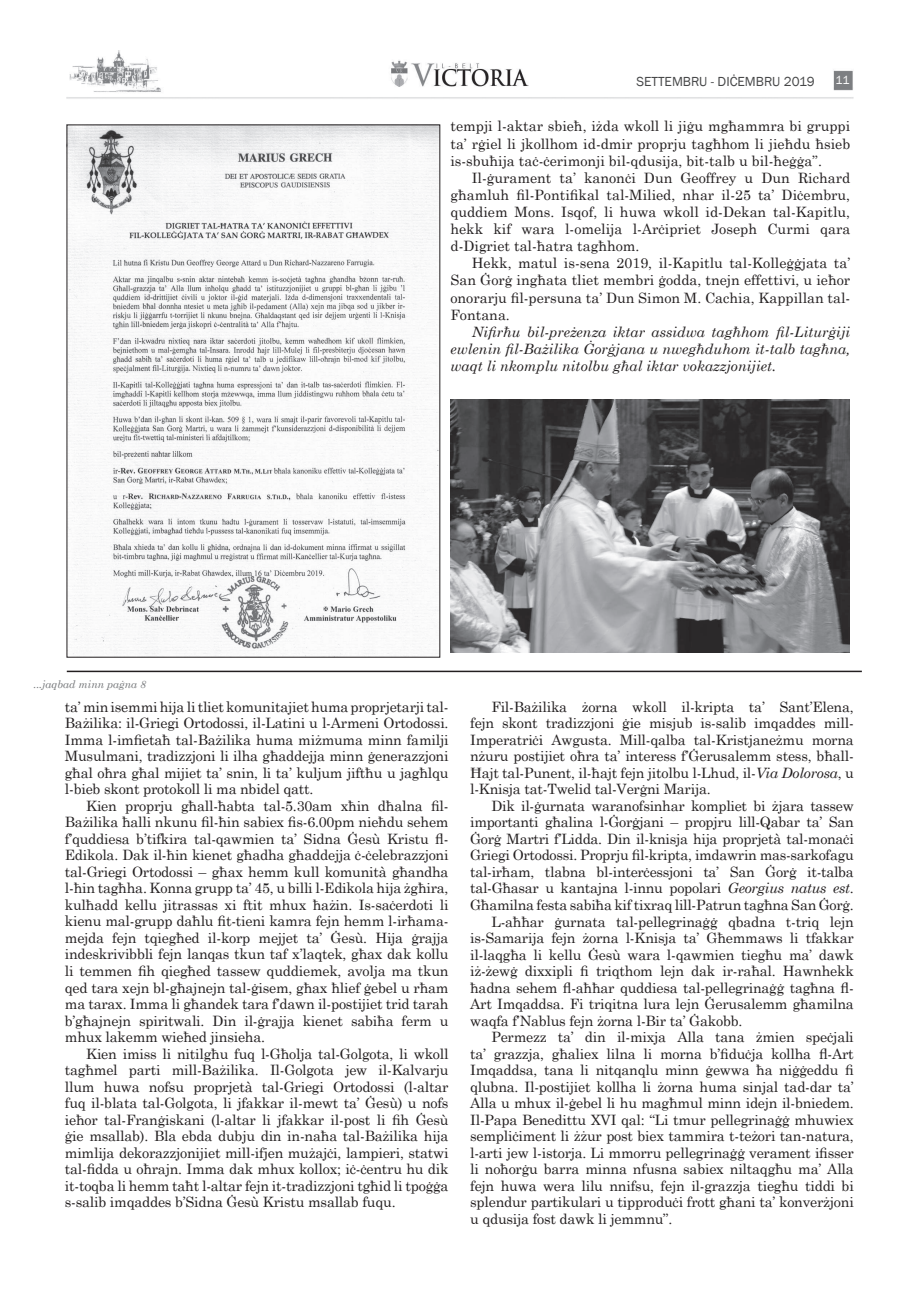
<style>
.page{position:relative;width:919px;height:1289px;background:#fff}
.page>*{position:absolute;margin:0;border:0;box-sizing:border-box;transform-origin:0 0}
.t1{font:14.25px/16.5px "Century Schoolbook";letter-spacing:-.015em;color:#231f20;text-align:justify}
.t2{font:italic 14.25px/17.1px "Century Schoolbook";color:#231f20;text-align:justify}
.t3{font:13.5px "Franklin Gothic";color:#464748}
.t4{font:12px "Franklin Gothic";color:#fff}
.t5{font:italic 10.5px "Century Schoolbook";color:#76787b}
.s1{font-style:italic}
</style>
<div class="page">
<img style="left:67px;top:50px;width:786px;height:49px">
<img style="left:69px;top:127px;width:369px;height:527px">
<hr style="left:67px;top:670px;width:794px;height:2px;background:#231f20">
<img style="left:450px;top:399px;width:399px;height:253px">
<p class="t3" style="left:636px;top:74px;width:180px">SETTEMBRU - DIĊEMBRU 2019</p>
<p class="t4" style="left:835px;top:72px;width:15px">11</p>
<p class="t5" style="left:33px;top:676px;width:114px">...jaqbad minn paġna 8</p>
<p class="t1" style="left:450px;top:116px;width:401px;line-height:17.1px">tempji l-aktar sbieħ, iżda wkoll li jiġu mgħammra bi gruppi ta’ rġiel li jkollhom id-dmir proprju tagħhom li jieħdu ħsieb is-sbuħija taċ-ċerimonji bil-qdusija, bit-talb u bil-ħeġġa”.</p>
<p class="t1" style="left:450px;top:168px;width:401px;line-height:17.1px;text-indent:21px">Il-ġurament ta’ kanonċi Dun Geoffrey u Dun Richard għamluh fil-Pontifikal tal-Milied, nhar il-25 ta’ Diċembru, quddiem Mons. Isqof, li huwa wkoll id-Dekan tal-Kapitlu, hekk kif wara l-omelija l-Arċipriet Joseph Curmi qara d-Digriet tal-ħatra tagħhom.</p>
<p class="t1" style="left:450px;top:253px;width:401px;line-height:17.1px;text-indent:21px">Hekk, matul is-sena 2019, il-Kapitlu tal-Kolleġġjata ta’ San Ġorġ ingħata tliet membri ġodda, tnejn effettivi, u ieħor onorarju fil-persuna ta’ Dun Simon M. Cachia, Kappillan tal-Fontana.</p>
<p class="t2" style="left:450px;top:322px;width:401px;text-indent:21px">Nifirħu bil-preżenza iktar assidwa tagħhom fil-Liturġiji ewlenin fil-Bażilika Ġorġjana u nwegħduhom it-talb tagħna, waqt li nkomplu nitolbu għal iktar vokazzjonijiet.</p>
<p class="t1" style="left:65px;top:697px;width:385px">ta’ min isemmi hija li tliet komunitajiet huma proprjetarji tal-Bażilika: il-Griegi Ortodossi, il-Latini u l-Armeni Ortodossi.<br>Imma l-imfietaħ tal-Bażilika huma miżmuma minn familji Musulmani, tradizzjoni li ilha għaddejja minn ġenerazzjoni għal oħra għal mijiet ta’ snin, li ta’ kuljum jiftħu u jagħlqu l-bieb skont protokoll li ma nbidel qatt.</p>
<p class="t1" style="left:65px;top:796px;width:385px;text-indent:21px">Kien proprju għall-ħabta tal-5.30am xħin dħalna fil-Bażilika ħalli nkunu fil-ħin sabiex fis-6.00pm nieħdu sehem f’quddiesa b’tifkira tal-qawmien ta’ Sidna Ġesù Kristu fl-Edikola. Dak il-ħin kienet għadha għaddejja ċ-ċelebrazzjoni tal-Griegi Ortodossi – għax hemm kull komunità għandha l-ħin tagħha. Konna grupp ta’ 45, u billi l-Edikola hija żgħira, kulħadd kellu jitrassas xi ftit mhux ħażin. Is-saċerdoti li kienu mal-grupp daħlu fit-tieni kamra fejn hemm l-irħama&shy;mejda fejn tqiegħed il-korp mejjet ta’ Ġesù. Hija ġrajja indeskrivibbli fejn lanqas tkun taf x’laqtek, għax dak kollu li temmen fih qiegħed tassew quddiemek, avolja ma tkun qed tara xejn bl-għajnejn tal-ġisem, għax ħlief ġebel u rħam ma tarax. Imma li għandek tara f’dawn il-postijiet trid tarah b’għajnejn spiritwali. Din il-ġrajja kienet sabiħa ferm u mhux lakemm wieħed jinsieha.</p>
<p class="t1" style="left:65px;top:1043px;width:385px;text-indent:21px">Kien imiss li nitilgħu fuq l-Għolja tal-Golgota, li wkoll tagħmel parti mill-Bażilika. Il-Golgota jew il-Kalvarju llum huwa nofsu proprjetà tal-Griegi Ortodossi (l-altar fuq il-blata tal-Golgota, li jfakkar il-mewt ta’ Ġesù) u nofs ieħor tal-Franġiskani (l-altar li jfakkar il-post li fih Ġesù ġie msallab). Bla ebda dubju din in-naħa tal-Bażilika hija mimlija dekorazzjonijiet mill-ifjen mużajċi, lampieri, statwi tal-fidda u oħrajn. Imma dak mhux kollox; iċ-ċentru hu dik it-toqba li hemm taħt l-altar fejn it-tradizzjoni tgħid li tpoġġa s-salib imqaddes b’Sidna Ġesù Kristu msallab fuqu.</p>
<p class="t1" style="left:470px;top:697px;width:385px;text-indent:21px">Fil-Bażilika żorna wkoll il-kripta ta’ Sant’Elena, fejn skont tradizzjoni ġie misjub is-salib imqaddes mill-Imperatriċi Awgusta. Mill-qalba tal-Kristjaneżmu morna nżuru postijiet oħra ta’ interess f’Ġerusalemm stess, bħall-Ħajt tal-Punent, il-ħajt fejn jitolbu l-Lhud, il-<span class="s1">Via Dolorosa</span>, u l-Knisja tat-Twelid tal-Verġni Marija.</p>
<p class="t1" style="left:491px;top:796px;width:364px">Dik il-ġurnata waranofsinhar kompliet bi żjara tassew</p>
<p class="t1" style="left:470px;top:812px;width:385px">importanti għalina l-Ġorġjani – propjru lill-Qabar ta’ San</p>
<p class="t1" style="left:470px;top:829px;width:385px">Ġorġ Martri f’Lidda. Din il-knisja hija proprjetà tal-monaċi</p>
<p class="t1" style="left:470px;top:845px;width:385px">Griegi Ortodossi. Proprju fil-kripta, imdawrin mas-sarkofagu</p>
<p class="t1" style="left:470px;top:862px;width:385px">tal-irħam, tlabna bl-interċessjoni ta’ San Ġorġ it-talba</p>
<p class="t1" style="left:470px;top:878px;width:385px">tal-Għasar u kantajna l-innu popolari <span class="s1">Georgius natus est</span>.</p>
<p class="t1" style="left:470px;top:895px;width:385px">Għamilna festa sabiħa kif tixraq lill-Patrun tagħna San Ġorġ.</p>
<p class="t1" style="left:491px;top:911px;width:364px">L-aħħar ġurnata tal-pellegrinaġġ qbadna t-triq lejn</p>
<p class="t1" style="left:470px;top:928px;width:385px">is-Samarija fejn żorna l-Knisja ta’ Għemmaws li tfakkar</p>
<p class="t1" style="left:470px;top:944px;width:385px">il-laqgħa li kellu Ġesù wara l-qawmien tiegħu ma’ dawk</p>
<p class="t1" style="left:470px;top:961px;width:385px">iż-żewġ dixxipli fi triqthom lejn dak ir-raħal. Hawnhekk</p>
<p class="t1" style="left:470px;top:977px;width:385px">ħadna sehem fl-aħħar quddiesa tal-pellegrinaġġ tagħna fl-</p>
<p class="t1" style="left:470px;top:994px;width:385px">Art Imqaddsa. Fi triqitna lura lejn Ġerusalemm għamilna</p>
<p class="t1" style="left:470px;top:1010px;width:274px">waqfa f’Nablus fejn żorna l-Bir ta’ Ġakobb.</p>
<p class="t1" style="left:491px;top:1027px;width:364px">Permezz ta’ din il-mixja Alla tana żmien speċjali</p>
<p class="t1" style="left:470px;top:1043px;width:385px">ta’ grazzja, għaliex lilna li morna b’fiduċja kollha fl-Art</p>
<p class="t1" style="left:470px;top:1060px;width:385px">Imqaddsa, tana li nitqanqlu minn ġewwa ħa niġġeddu fi</p>
<p class="t1" style="left:470px;top:1076px;width:385px">qlubna. Il-postijiet kollha li żorna huma sinjal tad-dar ta’</p>
<p class="t1" style="left:470px;top:1093px;width:385px">Alla u mhux il-ġebel li hu magħmul minn idejn il-bniedem.</p>
<p class="t1" style="left:470px;top:1109px;width:385px">Il-Papa Benedittu XVI qal: “Li tmur pellegrinaġġ mhuwiex</p>
<p class="t1" style="left:470px;top:1126px;width:385px">sempliċiment li żżur post biex tammira t-teżori tan-natura,</p>
<p class="t1" style="left:470px;top:1142px;width:385px">l-arti jew l-istorja. Li mmorru pellegrinaġġ verament ifisser</p>
<p class="t1" style="left:470px;top:1159px;width:385px">li noħorġu barra minna nfusna sabiex niltaqgħu ma’ Alla</p>
<p class="t1" style="left:470px;top:1175px;width:385px">fejn huwa wera lilu nnifsu, fejn il-grazzja tiegħu tiddi bi</p>
<p class="t1" style="left:470px;top:1192px;width:385px">splendur partikulari u tipproduċi frott għani ta’ konverżjoni</p>
<p class="t1" style="left:470px;top:1208px;width:204px">u qdusija fost dawk li jemmnu”.</p>
</div>
